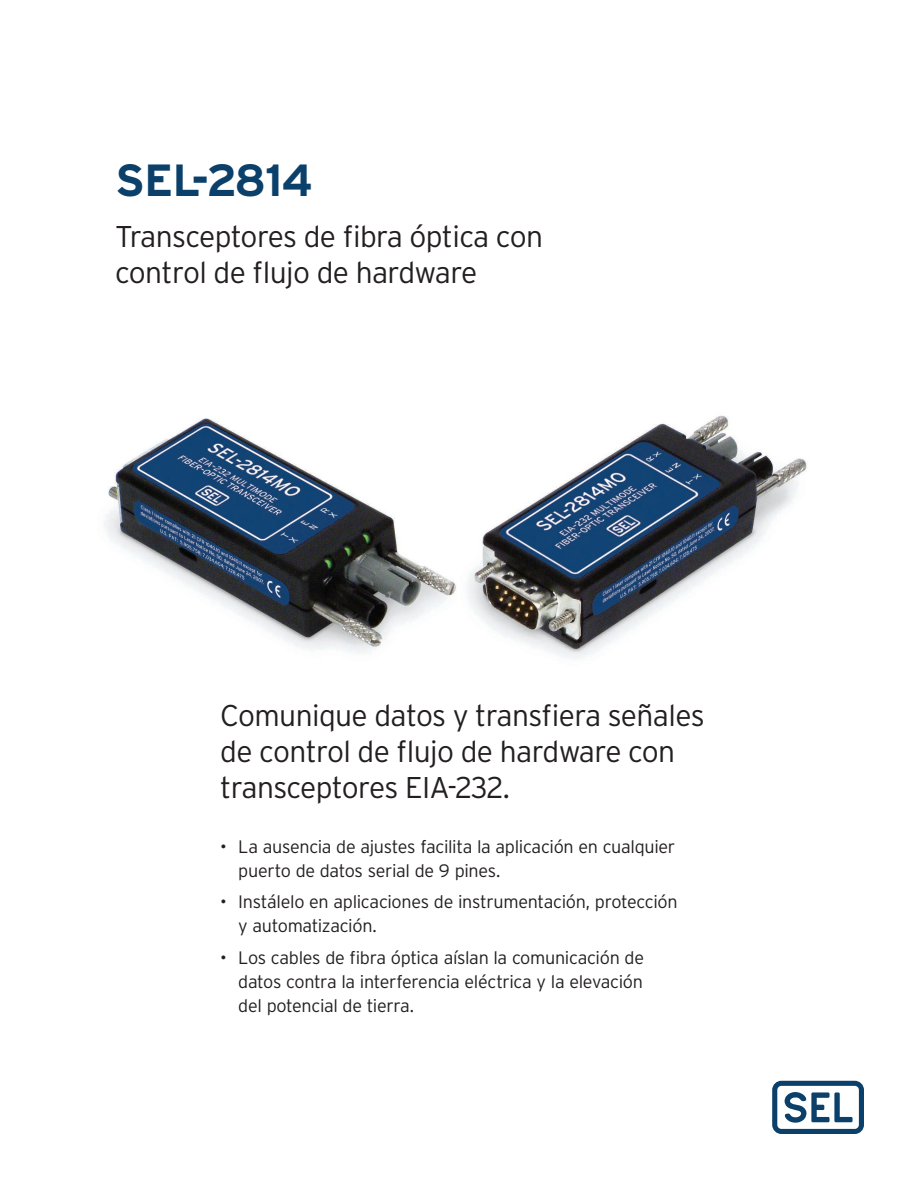
<style>
.page{position:relative;width:918px;height:1188px;background:#fff}
.page>*{position:absolute;margin:0;border:0;box-sizing:border-box;transform-origin:0 0}
.t1{font:700 45px "Interstate Poly";letter-spacing:-.02em;color:#0b406a}
.t2{font:300 30px/36px "Interstate Poly";letter-spacing:-.02em;color:#231f20}
.t3{font:300 18px/24px "Interstate Poly";letter-spacing:-.02em;color:#231f20}
</style>
<div class="page">
<svg style="left:772px;top:1081px;width:92px;height:53px"></svg>
<img style="left:104px;top:415px;width:703px;height:244px">
<h1 class="t1" style="left:115px;top:147px;width:199px">SEL-2814</h1>
<h2 class="t2" style="left:115px;top:216px;width:429px">Transceptores de fibra óptica con control de flujo de hardware</h2>
<h2 class="t2" style="left:220px;top:696px;width:486px">Comunique datos y transfiera señales de control de flujo de hardware con transceptores EIA-232.</h2>
<p class="t3" style="left:238px;top:833px;width:438px;text-indent:-18px">• La ausencia de ajustes facilita la aplicación en cualquier puerto de datos serial de 9 pines.</p>
<p class="t3" style="left:238px;top:889px;width:441px;text-indent:-18px">• Instálelo en aplicaciones de instrumentación, protección y automatización.</p>
<p class="t3" style="left:238px;top:944px;width:407px;text-align:justify;text-indent:-18px">• Los cables de fibra óptica aíslan la comunicación de datos contra la interferencia eléctrica y la elevación del potencial de tierra.</p>
</div>
